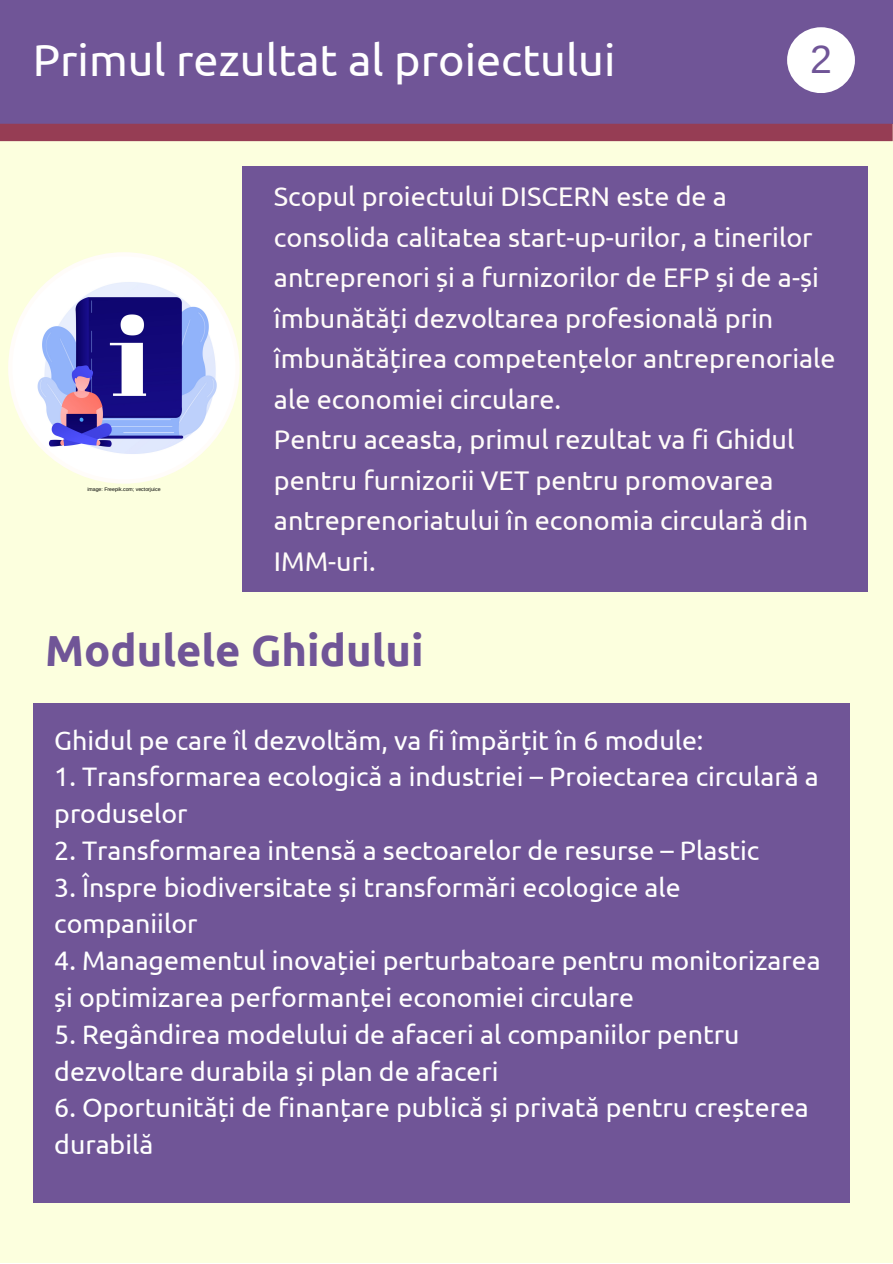
<style>
.page{position:relative;width:893px;height:1264px;background:#fff}
.page>*{position:absolute;margin:0;border:0;box-sizing:border-box;transform-origin:0 0}
.t1{font:45px "Ubuntu";color:#fff}
.t2{font:700 43.5px "Ubuntu";color:#705597}
.t3{font:39.3px "Arimo";color:#705597}
.t4{font:27px/40.5px "Ubuntu";color:#fffcf9}
.t5{font:26.7px/36.8px "Ubuntu";color:#fff}
.t6{font:5.25px "Arimo";color:#000}
</style>
<div class="page">
<div style="left:0;top:0;width:892px;height:134px;background:#705597"></div>
<div style="left:0;top:124px;width:892px;height:1138px;background:#fcffde"></div>
<div style="left:242px;top:166px;width:625px;height:425px;background:#705597"></div>
<div style="left:787px;top:27px;width:67px;height:66px;background:#fff;border-radius:50%"></div>
<div style="left:33px;top:703px;width:816px;height:499px;background:#705597"></div>
<div style="left:0;top:124px;width:892px;height:17px;background:#963d54"></div>
<svg style="left:8px;top:252px;width:232px;height:231px"></svg>
<h1 class="t1" style="left:33px;top:34px;width:584px">Primul rezultat al proiectului</h1>
<h3 class="t3" style="left:810px;top:37px;width:23px">2</h3>
<p class="t6" style="left:87px;top:486px;width:75px">image: Freepik.com; vectorjuice</p>
<p class="t4" style="left:274px;top:176px;width:563px">Scopul proiectului DISCERN este de a consolida calitatea start-up-urilor, a tinerilor antreprenori și a furnizorilor de EFP și de a-și îmbunătăți dezvoltarea profesională prin îmbunătățirea competențelor antreprenoriale ale economiei circulare.<br>Pentru aceasta, primul rezultat va fi Ghidul pentru furnizorii VET pentru promovarea antreprenoriatului în economia circulară din IMM-uri.</p>
<h2 class="t2" style="left:45px;top:625px;width:380px">Modulele Ghidului</h2>
<p class="t5" style="left:54px;top:721px;width:650px">Ghidul pe care îl dezvoltăm, va fi împărțit în 6 module:</p>
<p class="t5" style="left:54px;top:758px;width:766px">1. Transformarea ecologică a industriei – Proiectarea circulară a produselor</p>
<p class="t5" style="left:54px;top:831px;width:706px">2. Transformarea intensă a sectoarelor de resurse – Plastic</p>
<p class="t5" style="left:54px;top:868px;width:628px">3. Înspre biodiversitate și transformări ecologice ale companiilor</p>
<p class="t5" style="left:54px;top:942px;width:768px">4. Managementul inovației perturbatoare pentru monitorizarea și optimizarea performanței economiei circulare</p>
<p class="t5" style="left:54px;top:1015px;width:686px">5. Regândirea modelului de afaceri al companiilor pentru dezvoltare durabila și plan de afaceri</p>
<p class="t5" style="left:54px;top:1089px;width:756px">6. Oportunități de finanțare publică și privată pentru creșterea durabilă</p>
</div>
